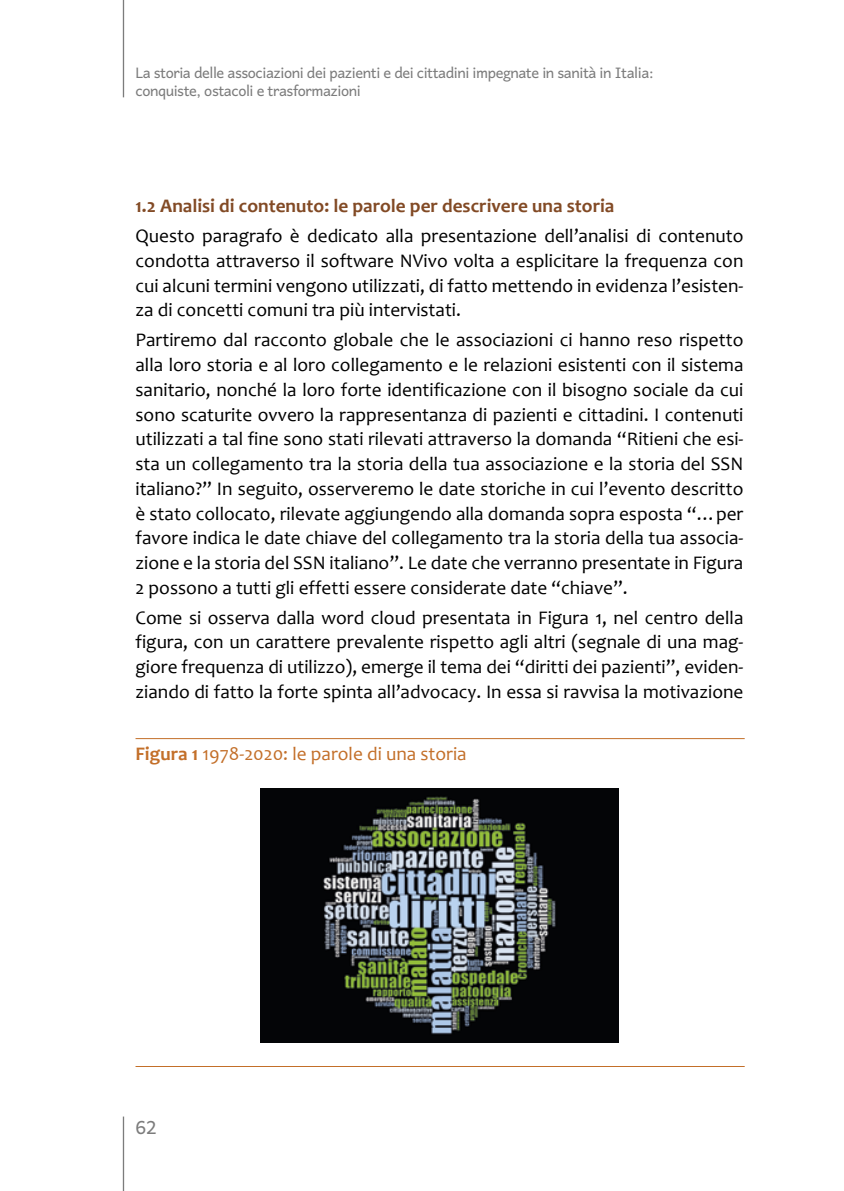
<style>
.page{position:relative;width:844px;height:1191px;background:#fff}
.page>*{position:absolute;margin:0;border:0;box-sizing:border-box;transform-origin:0 0}
.t1{font:19.25px/24.7px "Candara";color:#000;text-align:justify}
.t2{font:700 19.25px "Candara";color:#824a25}
.t3{font:19.25px "Candara";color:#c36f29}
.t4{font:17.5px "Quebec";color:#7c7c7c}
.t5{font:14px/17.5px "Quebec";letter-spacing:-.03em;color:#7c7c7c}
.s1{font-weight:700}
</style>
<div class="page">
<hr style="left:123px;top:1116px;width:1px;height:75px;background:#7c7c7c">
<hr style="left:123px;top:0;width:1px;height:97px;background:#7c7c7c">
<img style="left:260px;top:789px;width:358px;height:253px">
<hr style="left:135px;top:1066px;width:609px;height:1px;background:#c36f29">
<hr style="left:135px;top:738px;width:609px;height:1px;background:#c36f29">
<p class="t5" style="left:135px;top:65px;width:519px">La storia delle associazioni dei pazienti e dei cittadini impegnate in sanità in Italia: conquiste, ostacoli e trasformazioni</p>
<p class="t2" style="left:135px;top:195px;width:480px">1.2 Analisi di contenuto: le parole per descrivere una storia</p>
<p class="t1" style="left:135px;top:224px;width:609px">Questo paragrafo è dedicato alla presentazione dell’analisi di contenuto condotta attraverso il software NVivo volta a esplicitare la frequenza con cui alcuni termini vengono utilizzati, di fatto mettendo in evidenza l’esisten&shy;za di concetti comuni tra più intervistati.</p>
<p class="t1" style="left:135px;top:328px;width:609px">Partiremo dal racconto globale che le associazioni ci hanno reso rispetto alla loro storia e al loro collegamento e le relazioni esistenti con il sistema sanitario, nonché la loro forte identificazione con il bisogno sociale da cui sono scaturite ovvero la rappresentanza di pazienti e cittadini. I contenuti utilizzati a tal fine sono stati rilevati attraverso la domanda “Ritieni che esi&shy;sta un collegamento tra la storia della tua associazione e la storia del SSN italiano?” In seguito, osserveremo le date storiche in cui l’evento descritto è stato collocato, rilevate aggiungendo alla domanda sopra esposta “…per favore indica le date chiave del collegamento tra la storia della tua associa&shy;zione e la storia del SSN italiano”. Le date che verranno presentate in Figura 2 possono a tutti gli effetti essere considerate date “chiave”.</p>
<p class="t1" style="left:135px;top:605px;width:609px">Come si osserva dalla word cloud presentata in Figura 1, nel centro della figura, con un carattere prevalente rispetto agli altri (segnale di una mag&shy;giore frequenza di utilizzo), emerge il tema dei “diritti dei pazienti”, eviden&shy;ziando di fatto la forte spinta all’advocacy. In essa si ravvisa la motivazione</p>
<p class="t3" style="left:135px;top:742px;width:332px"><span class="s1">Figura 1</span> 1978-2020: le parole di una storia</p>
<p class="t4" style="left:135px;top:1118px;width:23px">62</p>
</div>
